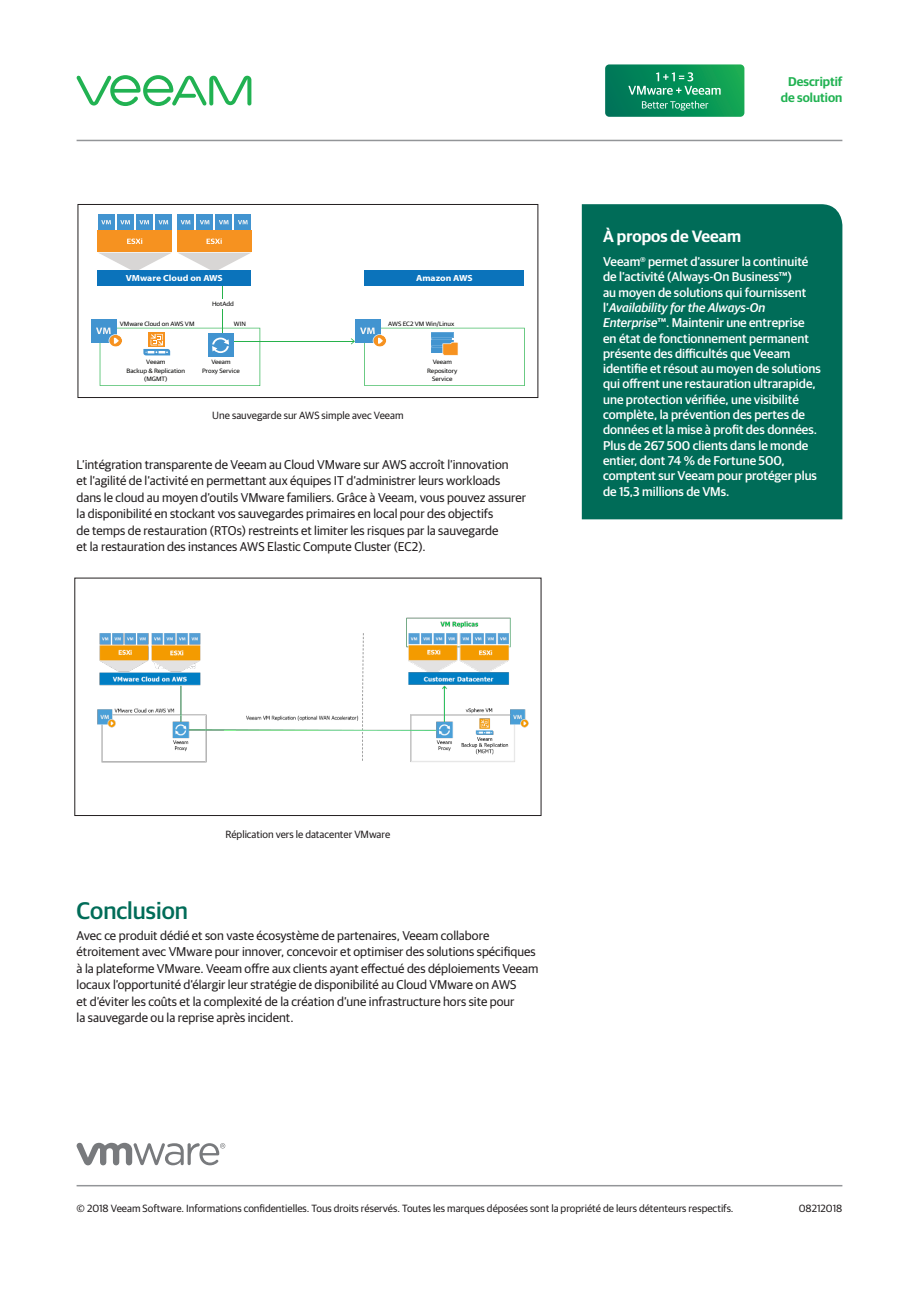
<style>
.page{position:relative;width:919px;height:1289px;background:#fff}
.page>*{position:absolute;margin:0;border:0;box-sizing:border-box;transform-origin:0 0}
.Subtitle_2_level{font:500 24px "Guardian Sans";color:#006c58}
.White_basic_body_tex{font:600 16.5px "Guardian Sans";color:#fff}
.Basic_body_text{font:12.75px/16.5px "Guardian Sans";color:#231f20}
.White_basic_body_tex-2{font:500 12.75px/15.3px "Guardian Sans";color:#fff}
.t1{font:600 12.75px/16.5px "Guardian Sans";color:#21b252;text-align:center}
.Date{font:10.5px "Guardian Sans";color:#231f20}
.t2{font:700 8.85px "Myriad Pro";color:#fff;scale:1.08 1}
.t3{font:6.3px/8.1px "Guardian Sans";color:#050504;text-align:center;scale:1.08 1}
.s1{font-style:italic}
</style>
<div class="page">
<hr style="left:77px;top:140px;width:765px;height:1px;background:#939598">
<hr style="left:77px;top:1184px;width:765px;height:2px;background:#939598">
<svg style="left:76px;top:75px;width:175px;height:31px"></svg>
<svg style="left:605px;top:64px;width:139px;height:53px;background:#1b9765"></svg>
<svg style="left:77px;top:1142px;width:148px;height:23px"></svg>
<div style="left:581px;top:204px;width:261px;height:315px;background:#006c58"></div>
<hr style="left:222px;top:286px;width:1px;height:57px;background:#27b24b">
<hr style="left:223px;top:341px;width:131px;height:1px;background:#27b24b">
<div style="left:91px;top:319px;width:25px;height:23px;background:#4294d0"></div>
<svg style="left:96px;top:327px;width:164px;height:59px"></svg>
<div style="left:98px;top:214px;width:17px;height:16px;background:#4294d0"></div>
<svg style="left:101px;top:220px;width:10px;height:4px"></svg>
<div style="left:117px;top:214px;width:17px;height:16px;background:#4294d0"></div>
<svg style="left:120px;top:220px;width:10px;height:4px"></svg>
<div style="left:136px;top:214px;width:17px;height:16px;background:#4294d0"></div>
<svg style="left:139px;top:220px;width:10px;height:4px"></svg>
<div style="left:155px;top:214px;width:17px;height:16px;background:#4294d0"></div>
<svg style="left:158px;top:220px;width:10px;height:4px"></svg>
<div style="left:98px;top:231px;width:74px;height:21px;background:#f69220"></div>
<svg style="left:127px;top:238px;width:15px;height:6px"></svg>
<svg style="left:98px;top:252px;width:153px;height:18px"></svg>
<div style="left:177px;top:214px;width:17px;height:16px;background:#4294d0"></div>
<svg style="left:181px;top:220px;width:9px;height:4px"></svg>
<div style="left:196px;top:214px;width:17px;height:16px;background:#4294d0"></div>
<svg style="left:200px;top:220px;width:9px;height:4px"></svg>
<div style="left:215px;top:214px;width:17px;height:16px;background:#4294d0"></div>
<svg style="left:219px;top:220px;width:9px;height:4px"></svg>
<div style="left:234px;top:214px;width:17px;height:16px;background:#4294d0"></div>
<svg style="left:238px;top:220px;width:9px;height:4px"></svg>
<div style="left:177px;top:231px;width:74px;height:21px;background:#f69220"></div>
<svg style="left:206px;top:238px;width:16px;height:6px"></svg>
<div style="left:98px;top:270px;width:153px;height:16px;background:#0b73bb"></div>
<div style="left:364px;top:270px;width:160px;height:16px;background:#0b73bb"></div>
<div style="left:355px;top:319px;width:25px;height:23px;background:#4294d0"></div>
<svg style="left:351px;top:327px;width:173px;height:59px"></svg>
<div style="left:214px;top:299px;width:17px;height:10px;background:#fff"></div>
<div style="left:78px;top:204px;width:460px;height:193px;border:1px solid #231f20"></div>
<img style="left:97px;top:617px;width:432px;height:146px">
<p class="t2" style="left:126px;top:272px;width:91px">VMware Cloud on AWS</p>
<p class="t2" style="left:416px;top:272px;width:54px">Amazon AWS</p>
<p class="t3" style="left:212px;top:299px;width:22px">HotAdd</p>
<p class="t3" style="left:120px;top:319px;width:71px">VMware Cloud on AWS VM</p>
<p class="t3" style="left:234px;top:319px;width:13px">WIN</p>
<p class="t3" style="left:388px;top:319px;width:63px">AWS EC2 VM Win/Linux</p>
<p class="t3" style="left:126px;top:358px;width:56px">Veeam<br>Backup &amp; Replication (MGMT)</p>
<p class="t3" style="left:202px;top:358px;width:36px">Veeam<br>Proxy Service</p>
<p class="t3" style="left:427px;top:358px;width:30px">Veeam<br>Repository<br>Service</p>
<p class="Date" style="left:212px;top:407px;width:193px">Une sauvegarde sur AWS simple avec Veeam</p>
<p class="Basic_body_text" style="left:77px;top:455px;width:451px">L’intégration transparente de Veeam au Cloud VMware sur AWS accroît l’innovation<br>et l’agilité de l’activité en permettant aux équipes IT d’administrer leurs workloads dans le cloud au moyen d’outils VMware familiers. Grâce à Veeam, vous pouvez assurer la disponibilité en stockant vos sauvegardes primaires en local pour des objectifs<br>de temps de restauration (RTOs) restreints et limiter les risques par la sauvegarde<br>et la restauration des instances AWS Elastic Compute Cluster (EC2).</p>
<p class="t1" style="left:780px;top:72px;width:63px">Descriptif de solution</p>
<p class="White_basic_body_tex" style="left:603px;top:224px;width:139px">À propos de Veeam</p>
<p class="White_basic_body_tex-2" style="left:603px;top:253px;width:219px">Veeam® permet d’assurer la continuité de l’activité (Always-On Business™)<br>au moyen de solutions qui fournissent l’<span class="s1">Availability for the Always-On Enterprise</span>™. Maintenir une entreprise en état de fonctionnement permanent présente des difficultés que Veeam identifie et résout au moyen de solutions qui offrent une restauration ultrarapide, une protection vérifiée, une visibilité complète, la prévention des pertes de données et la mise à profit des données.<br>Plus de 267 500 clients dans le monde entier, dont 74 % de Fortune 500, comptent sur Veeam pour protéger plus de 15,3 millions de VMs.</p>
<p class="Date" style="left:225px;top:826px;width:166px">Réplication vers le datacenter VMware</p>
<p class="Subtitle_2_level" style="left:77px;top:893px;width:113px">Conclusion</p>
<p class="Basic_body_text" style="left:77px;top:926px;width:463px">Avec ce produit dédié et son vaste écosystème de partenaires, Veeam collabore étroitement avec VMware pour innover, concevoir et optimiser des solutions spécifiques à la plateforme VMware. Veeam offre aux clients ayant effectué des déploiements Veeam locaux l’opportunité d’élargir leur stratégie de disponibilité au Cloud VMware on AWS<br>et d’éviter les coûts et la complexité de la création d’une infrastructure hors site pour<br>la sauvegarde ou la reprise après incident.</p>
<p class="Date" style="left:77px;top:1200px;width:658px">© 2018 Veeam Software. Informations confidentielles. Tous droits réservés. Toutes les marques déposées sont la propriété de leurs détenteurs respectifs.</p>
<p class="Date" style="left:798px;top:1200px;width:45px">08212018</p>
</div>
